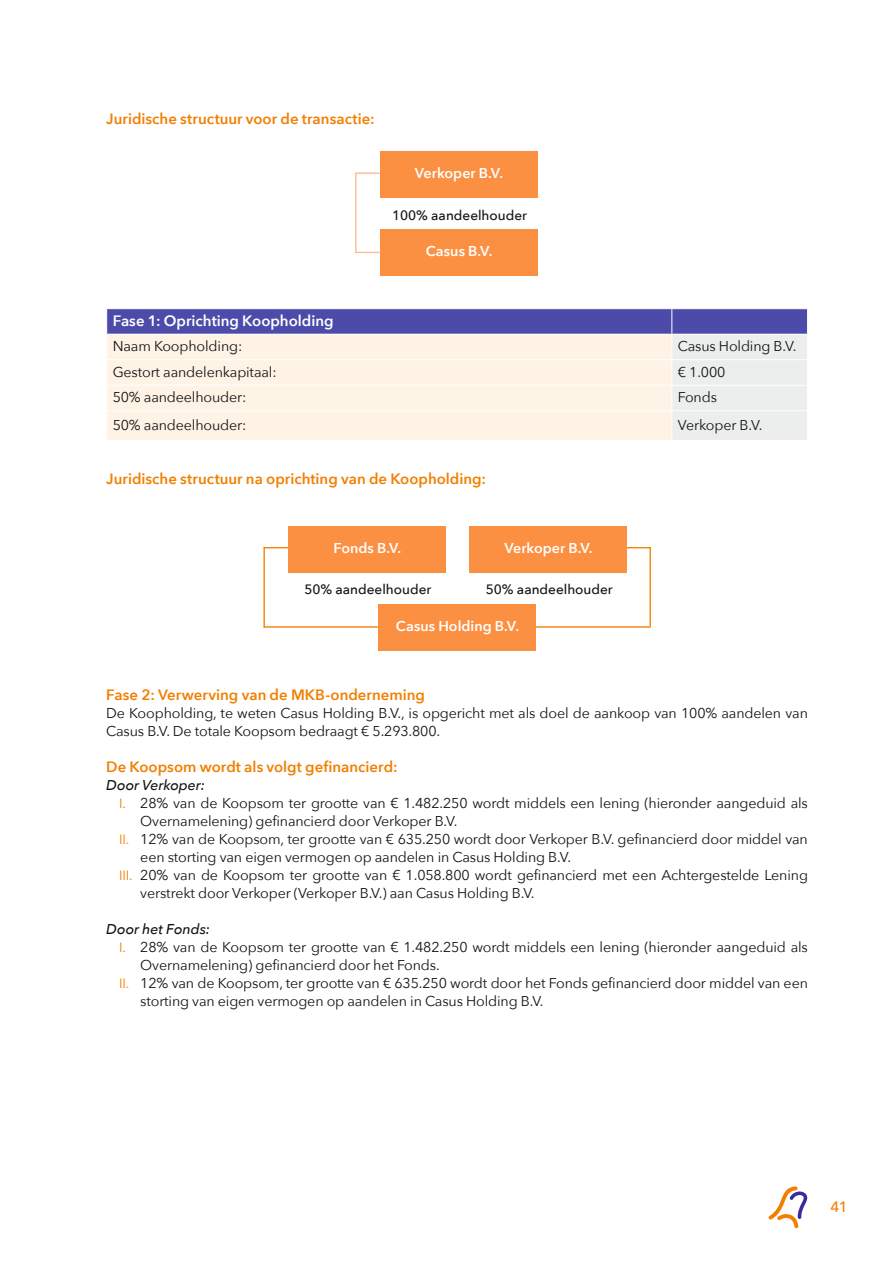
<style>
.page{position:relative;width:893px;height:1263px;background:#fff}
.page>*{position:absolute;margin:0;border:0;box-sizing:border-box;transform-origin:0 0}
.Bodytekst{font:600 15px "Avenir Next";color:#f27f00}
.Bodytekst-2{font:600 15px "Avenir Next";color:#fff}
.t1{font:500 15px "Avenir Next";color:#f27f00}
.Bodytekst-3{font:14.25px/18px "Avenir Next";letter-spacing:-.01em;color:#131413}
.Tussenkop_met_lijn{font:600 14.25px "Avenir Next";letter-spacing:.005em;color:#fff}
.Bodytekst-4{font:italic 500 14.25px "Avenir Next";color:#131413}
.Bodytekst-5{font:500 13.65px "Avenir Next";color:#131413}
.s1{font-size:13.5px;color:#f27f00}
</style>
<div class="page">
<svg style="left:768px;top:1186px;width:40px;height:42px"></svg>
<svg style="left:106px;top:309px;width:702px;height:131px;background:#dad3dc"></svg>
<hr style="left:649px;top:547px;width:2px;height:79px;background:#f27f00">
<div style="left:288px;top:526px;width:158px;height:46px;background:#fb9042"></div>
<svg style="left:263px;top:547px;width:25px;height:1px"></svg>
<svg style="left:627px;top:547px;width:22px;height:1px"></svg>
<div style="left:378px;top:604px;width:158px;height:46px;background:#fb9042"></div>
<hr style="left:263px;top:626px;width:115px;height:2px;background:#f27f00">
<hr style="left:536px;top:626px;width:115px;height:2px;background:#f27f00">
<hr style="left:263px;top:548px;width:2px;height:79px;background:#f27f00">
<div style="left:469px;top:526px;width:158px;height:46px;background:#fb9042"></div>
<div style="left:380px;top:152px;width:157px;height:46px;background:#fb9042"></div>
<hr style="left:355px;top:172px;width:25px;height:2px;background:#ffb795">
<div style="left:380px;top:230px;width:157px;height:46px;background:#fb9042"></div>
<svg style="left:357px;top:252px;width:23px;height:1px"></svg>
<hr style="left:355px;top:173px;width:2px;height:80px;background:#ffb795">
<p class="Bodytekst" style="left:106px;top:106px;width:270px">Juridische structuur voor de transactie:</p>
<p class="Tussenkop_met_lijn" style="left:415px;top:161px;width:90px">Verkoper B.V.</p>
<p class="Bodytekst-5" style="left:392px;top:203px;width:137px">100% aandeelhouder</p>
<p class="Tussenkop_met_lijn" style="left:426px;top:239px;width:68px">Casus B.V.</p>
<p class="Bodytekst-2" style="left:113px;top:308px;width:222px">Fase 1: Oprichting Koopholding</p>
<p class="Bodytekst-3" style="left:113px;top:337px;width:131px">Naam Koopholding:</p>
<p class="Bodytekst-3" style="left:678px;top:337px;width:120px">Casus Holding B.V.</p>
<p class="Bodytekst-3" style="left:113px;top:362px;width:165px">Gestort aandelenkapitaal:</p>
<p class="Bodytekst-3" style="left:678px;top:362px;width:49px">€ 1.000</p>
<p class="Bodytekst-3" style="left:113px;top:388px;width:135px">50% aandeelhouder:</p>
<p class="Bodytekst-3" style="left:678px;top:388px;width:41px">Fonds</p>
<p class="Bodytekst-3" style="left:113px;top:415px;width:135px">50% aandeelhouder:</p>
<p class="Bodytekst-3" style="left:678px;top:415px;width:86px">Verkoper B.V.</p>
<p class="Bodytekst" style="left:106px;top:466px;width:381px">Juridische structuur na oprichting van de Koopholding:</p>
<p class="Tussenkop_met_lijn" style="left:333px;top:536px;width:69px">Fonds B.V.</p>
<p class="Tussenkop_met_lijn" style="left:504px;top:536px;width:90px">Verkoper B.V.</p>
<p class="Bodytekst-5" style="left:304px;top:578px;width:128px">50% aandeelhouder</p>
<p class="Bodytekst-5" style="left:486px;top:578px;width:128px">50% aandeelhouder</p>
<p class="Tussenkop_met_lijn" style="left:396px;top:614px;width:125px">Casus Holding B.V.</p>
<p class="Bodytekst" style="left:106px;top:682px;width:320px">Fase 2: Verwerving van de MKB-onderneming</p>
<p class="Bodytekst-3" style="left:106px;top:703px;width:703px">De Koopholding, te weten Casus Holding B.V., is opgericht met als doel de aankoop van 100% aandelen van<br>Casus B.V. De totale Koopsom bedraagt € 5.293.800.</p>
<p class="Bodytekst" style="left:106px;top:754px;width:293px">De Koopsom wordt als volgt gefinancierd:</p>
<p class="Bodytekst-4" style="left:106px;top:773px;width:100px">Door Verkoper:</p>
<p class="Bodytekst-3" style="left:140px;top:793px;width:669px;text-indent:-21px"><span class="s1">I.</span> 28% van de Koopsom ter grootte van € 1.482.250 wordt middels een lening (hieronder aangeduid als<br>Overnamelening) gefinancierd door Verkoper B.V.</p>
<p class="Bodytekst-3" style="left:140px;top:829px;width:669px;text-indent:-21px"><span class="s1">II.</span> 12% van de Koopsom, ter grootte van € 635.250 wordt door Verkoper B.V. gefinancierd door middel van een storting van eigen vermogen op aandelen in Casus Holding B.V.</p>
<p class="Bodytekst-3" style="left:140px;top:865px;width:669px;text-indent:-21px"><span class="s1">III.</span> 20% van de Koopsom ter grootte van € 1.058.800 wordt gefinancierd met een Achtergestelde Lening verstrekt door Verkoper (Verkoper B.V.) aan Casus Holding B.V.</p>
<p class="Bodytekst-4" style="left:106px;top:917px;width:105px">Door het Fonds:</p>
<p class="Bodytekst-3" style="left:140px;top:937px;width:669px;text-indent:-21px"><span class="s1">I.</span> 28% van de Koopsom ter grootte van € 1.482.250 wordt middels een lening (hieronder aangeduid als<br>Overnamelening) gefinancierd door het Fonds.</p>
<p class="Bodytekst-3" style="left:140px;top:973px;width:669px;text-indent:-21px"><span class="s1">II.</span> 12% van de Koopsom, ter grootte van € 635.250 wordt door het Fonds gefinancierd door middel van een storting van eigen vermogen op aandelen in Casus Holding B.V.</p>
<p class="t1" style="left:831px;top:1194px;width:19px">41</p>
</div>
